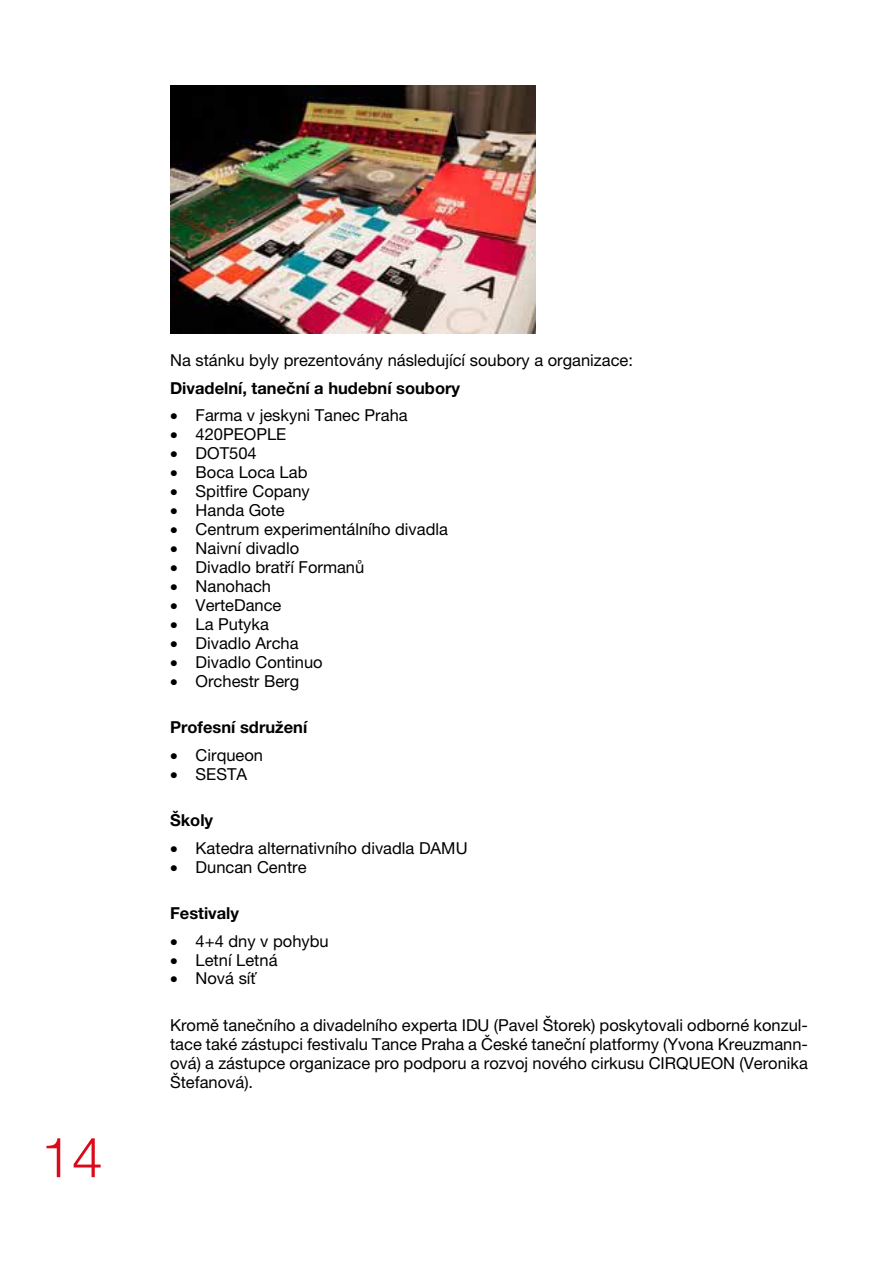
<style>
.page{position:relative;width:893px;height:1263px;background:#fff}
.page>*{position:absolute;margin:0;border:0;box-sizing:border-box;transform-origin:0 0}
.t1{font:300 55.5px "Helvetica Neue LT Pro";color:#db0a1b}
.t2{font:16.5px/19px "Helvetica Neue LT Pro";color:#000;text-align:justify}
.t3{font:700 16.5px "Helvetica Neue LT Pro";color:#000}
</style>
<div class="page">
<img style="left:170px;top:85px;width:365px;height:248px">
<h1 class="t1" style="left:41px;top:1123px;width:63px">14</h1>
<p class="t2" style="left:170px;top:350px;width:464px">Na stánku byly prezentovány následující soubory a organizace:</p>
<p class="t3" style="left:170px;top:377px;width:292px">Divadelní, taneční a hudební soubory</p>
<p class="t2" style="left:170px;top:405px;width:239px">• Farma v jeskyni Tanec Praha</p>
<p class="t2" style="left:170px;top:424px;width:118px">• 420PEOPLE</p>
<p class="t2" style="left:170px;top:443px;width:88px">• DOT504</p>
<p class="t2" style="left:170px;top:462px;width:139px">• Boca Loca Lab</p>
<p class="t2" style="left:170px;top:481px;width:141px">• Spitfire Copany</p>
<p class="t2" style="left:170px;top:500px;width:116px">• Handa Gote</p>
<p class="t2" style="left:170px;top:519px;width:279px">• Centrum experimentálního divadla</p>
<p class="t2" style="left:170px;top:538px;width:131px">• Naivní divadlo</p>
<p class="t2" style="left:170px;top:557px;width:196px">• Divadlo bratří Formanů</p>
<p class="t2" style="left:170px;top:576px;width:102px">• Nanohach</p>
<p class="t2" style="left:170px;top:595px;width:113px">• VerteDance</p>
<p class="t2" style="left:170px;top:614px;width:100px">• La Putyka</p>
<p class="t2" style="left:170px;top:633px;width:130px">• Divadlo Archa</p>
<p class="t2" style="left:170px;top:652px;width:154px">• Divadlo Continuo</p>
<p class="t2" style="left:170px;top:671px;width:131px">• Orchestr Berg</p>
<p class="t3" style="left:170px;top:717px;width:139px">Profesní sdružení</p>
<p class="t2" style="left:170px;top:745px;width:95px">• Cirqueon</p>
<p class="t2" style="left:170px;top:764px;width:79px">• SESTA</p>
<p class="t3" style="left:170px;top:810px;width:45px">Školy</p>
<p class="t2" style="left:170px;top:838px;width:299px">• Katedra alternativního divadla DAMU</p>
<p class="t2" style="left:170px;top:857px;width:138px">• Duncan Centre</p>
<p class="t3" style="left:170px;top:903px;width:71px">Festivaly</p>
<p class="t2" style="left:170px;top:931px;width:160px">• 4+4 dny v pohybu</p>
<p class="t2" style="left:170px;top:950px;width:109px">• Letní Letná</p>
<p class="t2" style="left:170px;top:969px;width:88px">• Nová síť</p>
<p class="t2" style="left:170px;top:1015px;width:639px">Kromě tanečního a divadelního experta IDU (Pavel Štorek) poskytovali odborné konzul&shy;tace také zástupci festivalu Tance Praha a České taneční platformy (Yvona Kreuzmann&shy;ová) a zástupce organizace pro podporu a rozvoj nového cirkusu CIRQUEON (Veronika Štefanová).</p>
</div>
